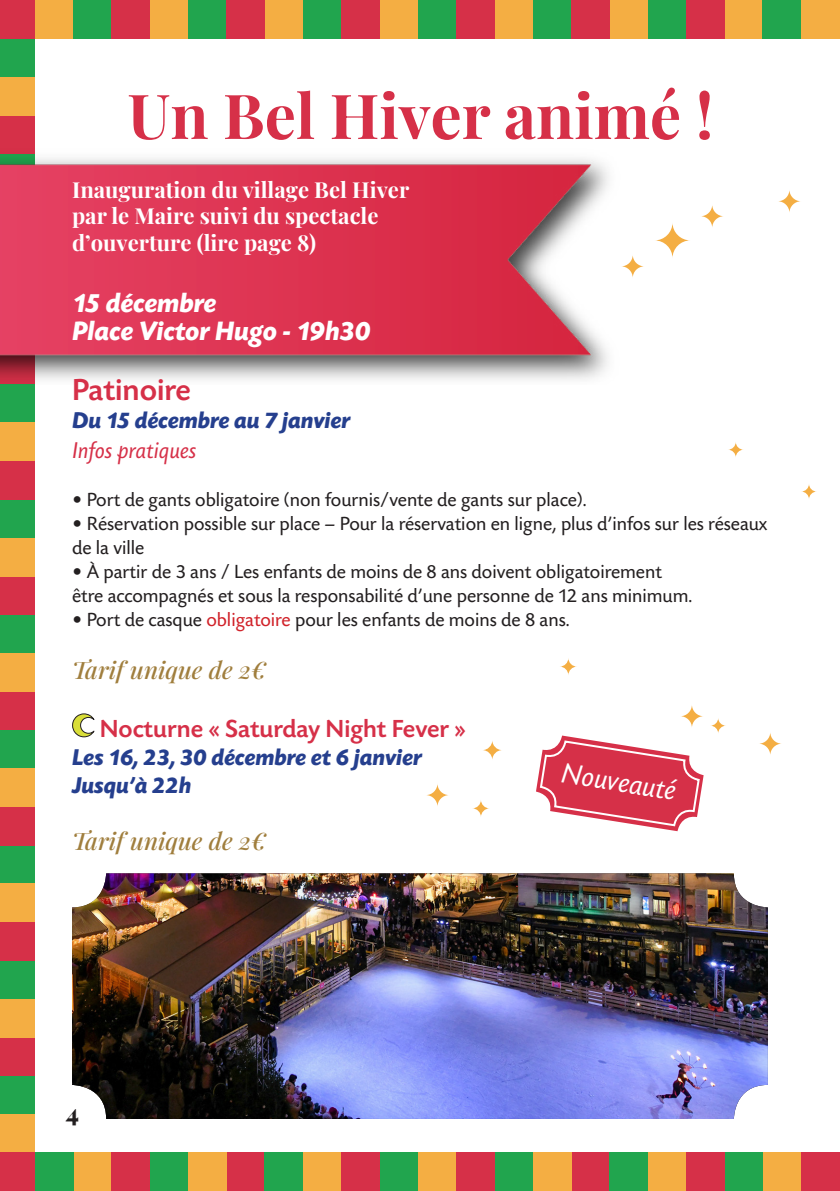
<style>
.page{position:relative;width:840px;height:1191px;background:#fff}
.page>*{position:absolute;margin:0;border:0;box-sizing:border-box;transform-origin:0 0}
.t1{font:62px "Playfair Display";color:#d63048}
.TItre{font:500 32px "Today Sans HEF";color:#d63048}
.TEXTE{font:italic 30px "Today Sans HEF";color:#fff}
.Date___Horaires{font:italic 700 28px/28px "Today Sans HEF";color:#fff}
.Sous-titre{font:500 26px "Today Sans HEF";color:#d63048}
.Date___Horaires-2{font:italic 700 24px "Today Sans HEF";color:#253f8e}
.tarif{font:italic 24px "Playfair Display";color:#a07e3d}
.Sous-titre-2{font:italic 24px "Today Sans HEF";color:#d63048}
.TEXTE-2{font:24px "Playfair Display";color:#231f20}
.Date_-_Rouge{font:22px/26.4px "Playfair Display";color:#fff}
.TEXTE-3{font:20px/24px "Today Sans HEF";color:#231f20}
.s1{color:#d1232a}
</style>
<div class="page">
<div style="left:532px;top:0;width:39px;height:38px;background:#21a54e"></div>
<div style="left:800px;top:1152px;width:39px;height:39px;background:#d63048"></div>
<div style="left:73px;top:1152px;width:38px;height:39px;background:#f4ae43"></div>
<div style="left:35px;top:1152px;width:38px;height:39px;background:#21a54e"></div>
<div style="left:226px;top:1152px;width:38px;height:39px;background:#d63048"></div>
<div style="left:188px;top:1152px;width:38px;height:39px;background:#f4ae43"></div>
<div style="left:303px;top:1152px;width:38px;height:39px;background:#f4ae43"></div>
<div style="left:264px;top:1152px;width:39px;height:39px;background:#21a54e"></div>
<div style="left:418px;top:1152px;width:38px;height:39px;background:#f4ae43"></div>
<div style="left:571px;top:1152px;width:38px;height:39px;background:#d63048"></div>
<div style="left:532px;top:1152px;width:39px;height:39px;background:#f4ae43"></div>
<div style="left:494px;top:1152px;width:38px;height:39px;background:#21a54e"></div>
<div style="left:456px;top:1152px;width:38px;height:39px;background:#d63048"></div>
<div style="left:647px;top:1152px;width:38px;height:39px;background:#f4ae43"></div>
<div style="left:762px;top:1152px;width:38px;height:39px;background:#f4ae43"></div>
<div style="left:724px;top:1152px;width:38px;height:39px;background:#21a54e"></div>
<div style="left:685px;top:1152px;width:39px;height:39px;background:#d63048"></div>
<div style="left:609px;top:1152px;width:38px;height:39px;background:#21a54e"></div>
<div style="left:379px;top:1152px;width:39px;height:39px;background:#21a54e"></div>
<div style="left:341px;top:1152px;width:38px;height:39px;background:#d63048"></div>
<div style="left:150px;top:1152px;width:38px;height:39px;background:#21a54e"></div>
<div style="left:111px;top:1152px;width:39px;height:39px;background:#d63048"></div>
<div style="left:0;top:38px;width:35px;height:39px;background:#21a54e"></div>
<div style="left:0;top:499px;width:35px;height:39px;background:#21a54e"></div>
<div style="left:0;top:461px;width:35px;height:38px;background:#d63048"></div>
<div style="left:0;top:730px;width:35px;height:38px;background:#21a54e"></div>
<div style="left:0;top:691px;width:35px;height:39px;background:#d63048"></div>
<div style="left:0;top:960px;width:35px;height:39px;background:#21a54e"></div>
<div style="left:0;top:922px;width:35px;height:38px;background:#d63048"></div>
<div style="left:0;top:1075px;width:35px;height:39px;background:#21a54e"></div>
<div style="left:0;top:1037px;width:35px;height:38px;background:#d63048"></div>
<div style="left:0;top:845px;width:35px;height:38px;background:#21a54e"></div>
<div style="left:0;top:806px;width:35px;height:39px;background:#d63048"></div>
<div style="left:0;top:614px;width:35px;height:39px;background:#21a54e"></div>
<div style="left:0;top:576px;width:35px;height:38px;background:#d63048"></div>
<div style="left:0;top:384px;width:35px;height:38px;background:#21a54e"></div>
<div style="left:0;top:422px;width:35px;height:39px;background:#f4ae43"></div>
<div style="left:0;top:538px;width:35px;height:38px;background:#f4ae43"></div>
<div style="left:0;top:653px;width:35px;height:38px;background:#f4ae43"></div>
<div style="left:0;top:768px;width:35px;height:38px;background:#f4ae43"></div>
<div style="left:0;top:883px;width:35px;height:39px;background:#f4ae43"></div>
<div style="left:0;top:999px;width:35px;height:38px;background:#f4ae43"></div>
<div style="left:0;top:1114px;width:35px;height:38px;background:#f4ae43"></div>
<div style="left:0;top:1152px;width:35px;height:39px;background:#d63048"></div>
<div style="left:35px;top:0;width:38px;height:38px;background:#f4ae43"></div>
<div style="left:150px;top:0;width:38px;height:38px;background:#f4ae43"></div>
<div style="left:73px;top:0;width:38px;height:38px;background:#21a54e"></div>
<div style="left:111px;top:0;width:39px;height:38px;background:#d63048"></div>
<div style="left:264px;top:0;width:39px;height:38px;background:#f4ae43"></div>
<div style="left:379px;top:0;width:39px;height:38px;background:#f4ae43"></div>
<div style="left:303px;top:0;width:38px;height:38px;background:#21a54e"></div>
<div style="left:341px;top:0;width:38px;height:38px;background:#d63048"></div>
<div style="left:494px;top:0;width:38px;height:38px;background:#f4ae43"></div>
<div style="left:609px;top:0;width:38px;height:38px;background:#f4ae43"></div>
<div style="left:571px;top:0;width:38px;height:38px;background:#d63048"></div>
<div style="left:724px;top:0;width:38px;height:38px;background:#f4ae43"></div>
<div style="left:800px;top:0;width:39px;height:38px;background:#f4ae43"></div>
<div style="left:762px;top:0;width:38px;height:38px;background:#21a54e"></div>
<div style="left:647px;top:0;width:38px;height:38px;background:#21a54e"></div>
<div style="left:685px;top:0;width:39px;height:38px;background:#d63048"></div>
<div style="left:418px;top:0;width:38px;height:38px;background:#21a54e"></div>
<div style="left:456px;top:0;width:38px;height:38px;background:#d63048"></div>
<div style="left:188px;top:0;width:38px;height:38px;background:#21a54e"></div>
<div style="left:226px;top:0;width:38px;height:38px;background:#d63048"></div>
<div style="left:0;top:0;width:35px;height:38px;background:#d63048"></div>
<img style="left:0;top:77px;width:609px;height:307px">
<svg style="left:72px;top:713px;width:23px;height:25px"></svg>
<img style="left:72px;top:873px;width:695px;height:246px">
<svg style="left:654px;top:222px;width:36px;height:36px"></svg>
<svg style="left:679px;top:704px;width:24px;height:24px"></svg>
<svg style="left:758px;top:732px;width:23px;height:23px"></svg>
<svg style="left:425px;top:783px;width:24px;height:23px"></svg>
<svg style="left:472px;top:799px;width:17px;height:18px"></svg>
<svg style="left:559px;top:658px;width:17px;height:17px"></svg>
<svg style="left:482px;top:740px;width:20px;height:20px"></svg>
<svg style="left:710px;top:718px;width:15px;height:15px"></svg>
<svg style="left:800px;top:484px;width:16px;height:15px"></svg>
<svg style="left:727px;top:442px;width:16px;height:15px"></svg>
<svg style="left:620px;top:255px;width:24px;height:23px"></svg>
<svg style="left:700px;top:204px;width:23px;height:24px"></svg>
<svg style="left:777px;top:189px;width:23px;height:24px"></svg>
<svg style="left:536px;top:735px;width:167px;height:96px"></svg>
<p class="t1" style="left:127px;top:67px;width:587px">Un Bel Hiver animé !</p>
<p class="Date_-_Rouge" style="left:72px;top:175px;width:338px">Inauguration du village Bel Hiver par le Maire suivi du spectacle d’ouverture (lire page 8)</p>
<p class="Date___Horaires" style="left:72px;top:290px;width:300px">15 décembre<br>Place Victor Hugo - 19h30</p>
<p class="TItre" style="left:72px;top:373px;width:120px">Patinoire</p>
<p class="Date___Horaires-2" style="left:72px;top:407px;width:279px">Du 15 décembre au 7 janvier</p>
<p class="Sous-titre-2" style="left:72px;top:437px;width:125px">Infos pratiques</p>
<p class="TEXTE-3" style="left:72px;top:488px;width:515px">• Port de gants obligatoire (non fournis/vente de gants sur place).</p>
<p class="TEXTE-3" style="left:72px;top:512px;width:696px">• Réservation possible sur place – Pour la réservation en ligne, plus d’infos sur les réseaux de la ville</p>
<p class="TEXTE-3" style="left:72px;top:560px;width:621px">• À partir de 3 ans / Les enfants de moins de 8 ans doivent obligatoirement être accompagnés et sous la responsabilité d’une personne de 12 ans minimum.</p>
<p class="TEXTE-3" style="left:72px;top:608px;width:498px">• Port de casque <span class="s1">obligatoire</span> pour les enfants de moins de 8 ans.</p>
<p class="tarif" style="left:72px;top:651px;width:195px">Tarif unique de 2€</p>
<p class="Sous-titre" style="left:100px;top:715px;width:368px">Nocturne « Saturday Night Fever »</p>
<p class="Date___Horaires-2" style="left:72px;top:745px;width:351px">Les 16, 23, 30 décembre et 6 janvier</p>
<p class="Date___Horaires-2" style="left:72px;top:773px;width:121px">Jusqu’à 22h</p>
<p class="tarif" style="left:72px;top:822px;width:195px">Tarif unique de 2€</p>
<p class="TEXTE" style="left:564px;top:757px;width:117px;rotate:9deg">Nouveauté</p>
<p class="TEXTE-2" style="left:66px;top:1094px;width:15px">4</p>
</div>
